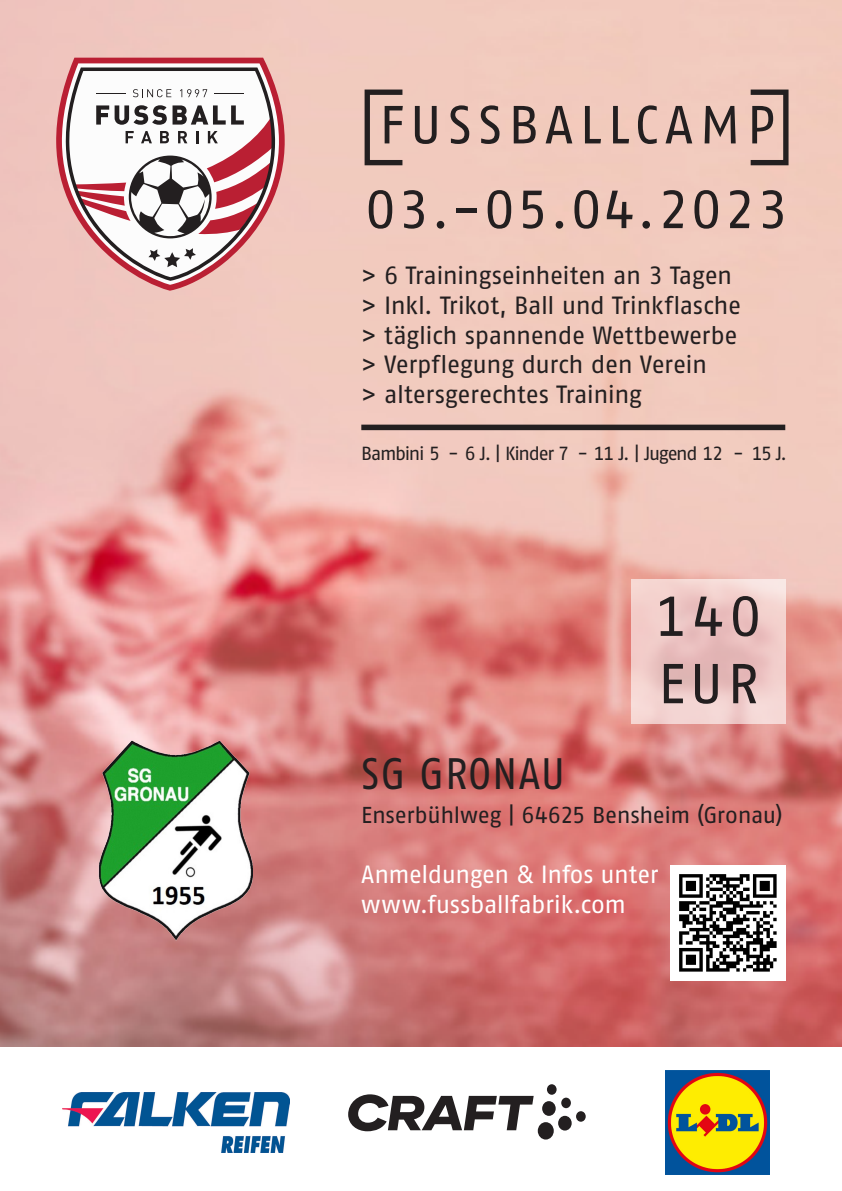
<style>
.page{position:relative;width:842px;height:1191px;background:#fff}
.page>*{position:absolute;margin:0;border:0;box-sizing:border-box;transform-origin:0 0}
.t1{font:56.1px "Fago No Regular TF";letter-spacing:.08em;color:#231f20}
.t2{font:53.5px "Fago No Regular TF";letter-spacing:.04em;color:#231f20}
.t3{font:53.5px "Fago No Regular TF";letter-spacing:.105em;color:#231f20}
.t4{font:44px "Fago No Regular TF";letter-spacing:.015em;color:#231f20;scale:.93 1}
.t5{font:24.9px "Fago No Regular TF";letter-spacing:-.02em;color:#231f20}
.t6{font:24.9px "Fago No Regular TF";letter-spacing:-.015em;color:#fff}
.t7{font:23px "Fago No Regular TF";letter-spacing:-.02em;color:#231f20}
.t8{font:19px "Fago No Regular TF";letter-spacing:-.07em;color:#231f20}
</style>
<div class="page">
<img style="left:0;top:0;width:842px;height:1046px">
<svg style="left:56px;top:58px;width:229px;height:233px;background:#e29e9f"></svg>
<svg style="left:65px;top:67px;width:210px;height:214px;fill:#f7f5f5"></svg>
<svg style="left:148px;top:248px;width:48px;height:19px"></svg>
<svg style="left:75px;top:105px;width:199px;height:133px"></svg>
<svg style="left:133px;top:89px;width:38px;height:8px"></svg>
<svg style="left:180px;top:89px;width:27px;height:8px"></svg>
<svg style="left:96px;top:94px;width:29px;height:1px"></svg>
<svg style="left:215px;top:94px;width:29px;height:1px"></svg>
<svg style="left:631px;top:579px;width:154px;height:145px;background:#eec9c7"></svg>
<img style="left:95px;top:728px;width:158px;height:225px">
<div style="left:361px;top:424px;width:424px;height:6px;background:#231f20"></div>
<div style="left:670px;top:865px;width:115px;height:115px;background:#fff"></div>
<img style="left:679px;top:874px;width:98px;height:98px">
<div style="left:365px;top:90px;width:40px;height:75px;border:5px solid #231f20"></div>
<div style="left:748px;top:90px;width:40px;height:75px;border:5px solid #231f20"></div>
<img style="left:63px;top:1092px;width:227px;height:60px">
<svg style="left:348px;top:1084px;width:238px;height:55px"></svg>
<img style="left:665px;top:1070px;width:105px;height:104px">
<p class="t3" style="left:379px;top:94px;width:397px">FUSSBALLCAMP</p>
<p class="t2" style="left:365px;top:179px;width:425px">03.-05.04.2023</p>
<p class="t5" style="left:361px;top:262px;width:372px">&gt; 6 Trainingseinheiten an 3 Tagen</p>
<p class="t5" style="left:361px;top:291px;width:381px">&gt; Inkl. Trikot, Ball und Trinkflasche</p>
<p class="t5" style="left:361px;top:321px;width:378px">&gt; täglich spannende Wettbewerbe</p>
<p class="t5" style="left:361px;top:350px;width:347px">&gt; Verpflegung durch den Verein</p>
<p class="t5" style="left:361px;top:380px;width:282px">&gt; altersgerechtes Training</p>
<p class="t8" style="left:361px;top:442px;width:427px">Bambini 5 - 6 J. | Kinder 7 - 11 J. | Jugend 12 - 15 J.</p>
<p class="t1" style="left:655px;top:584px;width:108px">140</p>
<p class="t1" style="left:658px;top:652px;width:102px">EUR</p>
<p class="t4" style="left:361px;top:749px;width:221px">SG GRONAU</p>
<p class="t7" style="left:361px;top:801px;width:423px">Enserbühlweg | 64625 Bensheim (Gronau)</p>
<p class="t6" style="left:361px;top:860px;width:299px">Anmeldungen &amp; Infos unter</p>
<p class="t6" style="left:361px;top:890px;width:266px">www.fussballfabrik.com</p>
</div>
